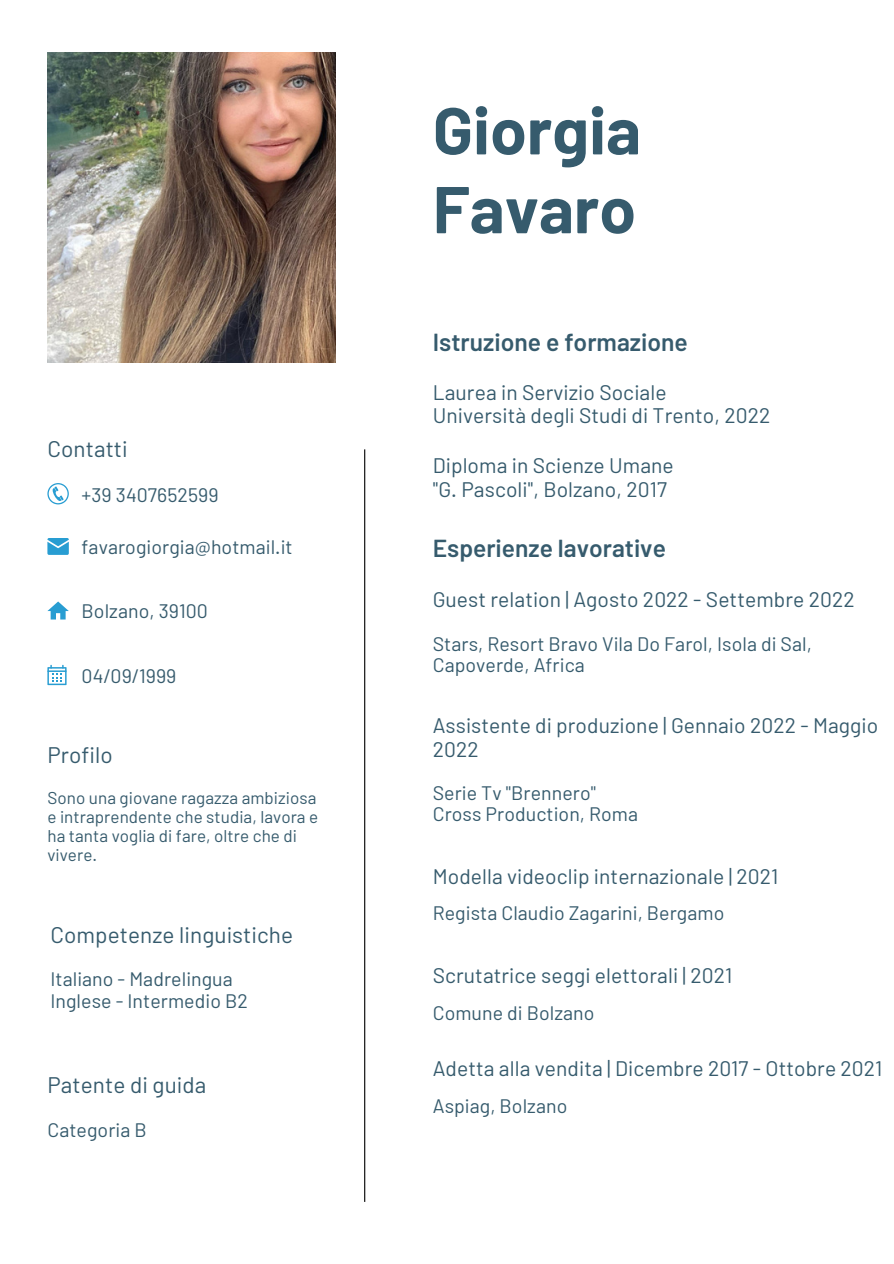
<style>
.page{position:relative;width:894px;height:1264px;background:#fff}
.page>*{position:absolute;margin:0;border:0;box-sizing:border-box;transform-origin:0 0}
.t1{font:700 66px/78.8px "Barlow";color:#365b6d}
.t2{font:600 24.6px "Barlow";color:#365b6d}
.t3{font:22.5px "Barlow";letter-spacing:.005em;color:#365b6d}
.t4{font:21px/23.7px "Barlow";letter-spacing:.005em;color:#365b6d}
.t5{font:19.5px/21.5px "Barlow";letter-spacing:.005em;color:#365b6d}
.t6{font:16.95px/19.2px "Barlow";letter-spacing:.005em;color:#365b6d}
</style>
<div class="page">
<svg style="left:47px;top:483px;width:22px;height:21px"></svg>
<svg style="left:47px;top:538px;width:22px;height:17px"></svg>
<svg style="left:47px;top:601px;width:22px;height:18px"></svg>
<img style="left:47px;top:53px;width:289px;height:309px">
<svg style="left:47px;top:665px;width:20px;height:20px"></svg>
<hr style="left:364px;top:449px;width:1px;height:752px;background:#000">
<p class="t3" style="left:47px;top:435px;width:82px">Contatti</p>
<p class="t5" style="left:82px;top:483px;width:138px">+39 3407652599</p>
<p class="t5" style="left:82px;top:535px;width:212px">favarogiorgia@hotmail.it</p>
<p class="t5" style="left:82px;top:600px;width:128px">Bolzano, 39100</p>
<p class="t5" style="left:82px;top:664px;width:96px">04/09/1999</p>
<p class="t3" style="left:47px;top:740px;width:67px">Profilo</p>
<p class="t6" style="left:47px;top:787px;width:272px">Sono una giovane ragazza ambiziosa e intraprendente che studia, lavora e ha tanta voglia di fare, oltre che di vivere.</p>
<p class="t3" style="left:50px;top:920px;width:244px">Competenze linguistiche</p>
<p class="t5" style="left:50px;top:967px;width:199px">Italiano - Madrelingua<br>Inglese - Intermedio B2</p>
<p class="t3" style="left:47px;top:1070px;width:160px">Patente di guida</p>
<p class="t5" style="left:47px;top:1118px;width:101px">Categoria B</p>
<h1 class="t1" style="left:432px;top:89px;width:210px">Giorgia<br>Favaro</h1>
<p class="t2" style="left:432px;top:326px;width:256px">Istruzione e formazione</p>
<p class="t4" style="left:432px;top:379px;width:339px">Laurea in Servizio Sociale<br>Università degli Studi di Trento, 2022</p>
<p class="t4" style="left:432px;top:453px;width:242px">Diploma in Scienze Umane ''G. Pascoli'', Bolzano, 2017</p>
<p class="t2" style="left:432px;top:532px;width:235px">Esperienze lavorative</p>
<p class="t4" style="left:432px;top:586px;width:423px">Guest relation | Agosto 2022 - Settembre 2022</p>
<p class="t5" style="left:432px;top:632px;width:380px">Stars, Resort Bravo Vila Do Farol, Isola di Sal,<br>Capoverde, Africa</p>
<p class="t4" style="left:432px;top:713px;width:447px">Assistente di produzione | Gennaio 2022 - Maggio<br>2022</p>
<p class="t5" style="left:432px;top:781px;width:207px">Serie Tv ''Brennero''<br>Cross Production, Roma</p>
<p class="t4" style="left:432px;top:863px;width:347px">Modella videoclip internazionale | 2021</p>
<p class="t5" style="left:432px;top:901px;width:293px">Regista Claudio Zagarini, Bergamo</p>
<p class="t4" style="left:432px;top:962px;width:301px">Scrutatrice seggi elettorali | 2021</p>
<p class="t5" style="left:432px;top:1001px;width:163px">Comune di Bolzano</p>
<p class="t4" style="left:432px;top:1056px;width:451px">Adetta alla vendita | Dicembre 2017 - Ottobre 2021</p>
<p class="t5" style="left:432px;top:1094px;width:136px">Aspiag, Bolzano</p>
</div>
